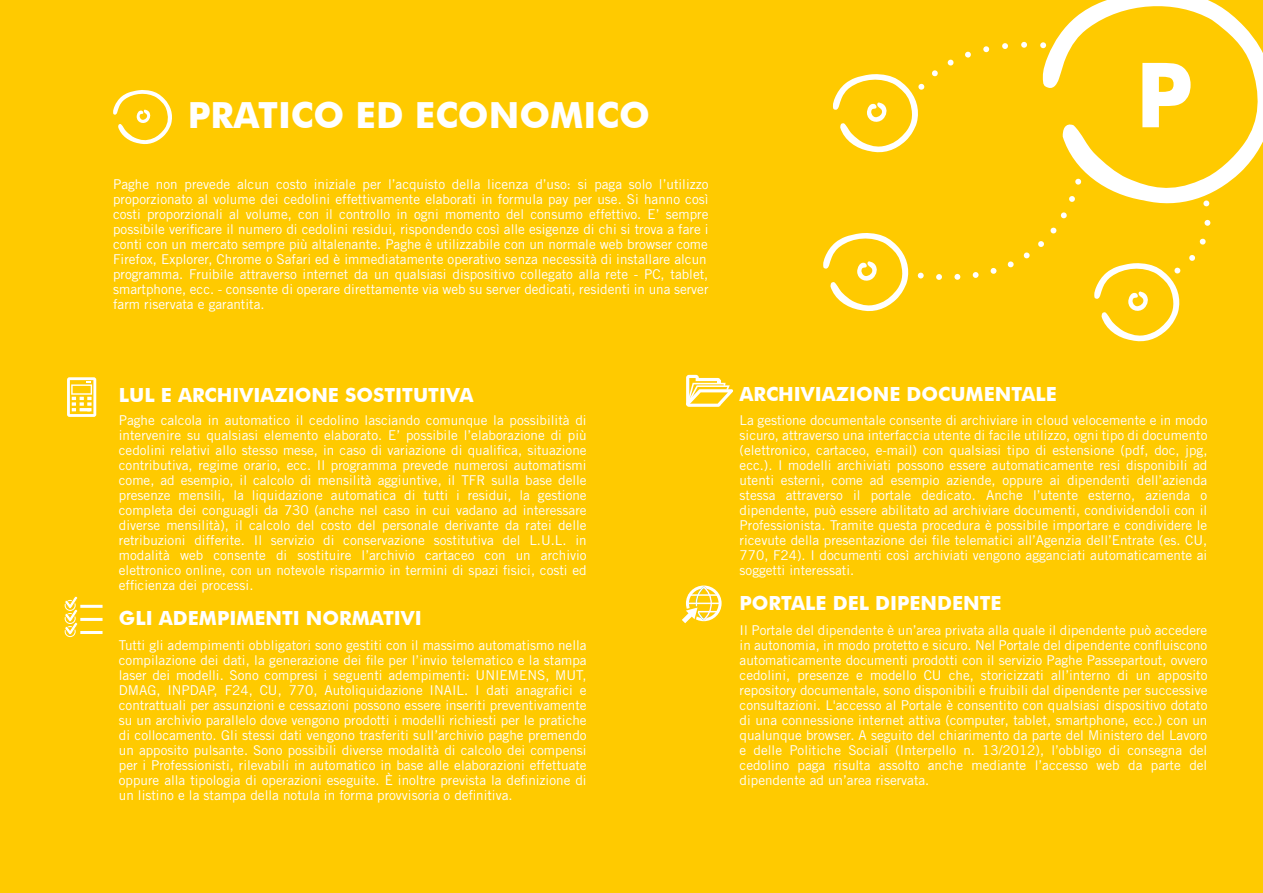
<style>
.page{position:relative;width:1263px;height:893px;background:#ffca00}
.page>*{position:absolute;margin:0;border:0;box-sizing:border-box;transform-origin:0 0}
.t1{font:700 36px "Futura BT";color:#fff}
.t2{font:700 19.5px "Futura BT";color:#fff}
.t3{font:13.5px/15px "Trade Gothic LT Std";color:#fff;text-align:justify}
</style>
<div class="page">
<svg style="left:1042px;top:0;width:221px;height:205px"></svg>
<svg style="left:1142px;top:63px;width:48px;height:64px"></svg>
<svg style="left:823px;top:233px;width:86px;height:79px"></svg>
<svg style="left:1040px;top:42px;width:6px;height:6px"></svg>
<svg style="left:1021px;top:42px;width:6px;height:6px"></svg>
<svg style="left:1002px;top:43px;width:6px;height:6px"></svg>
<svg style="left:983px;top:46px;width:6px;height:6px"></svg>
<svg style="left:965px;top:51px;width:6px;height:7px"></svg>
<svg style="left:947px;top:59px;width:7px;height:7px"></svg>
<svg style="left:932px;top:70px;width:6px;height:7px"></svg>
<svg style="left:833px;top:74px;width:92px;height:79px"></svg>
<div style="left:1079px;top:161px;width:7px;height:6px;background:#fff;border-radius:50%"></div>
<svg style="left:1075px;top:178px;width:6px;height:7px"></svg>
<svg style="left:1069px;top:196px;width:6px;height:6px"></svg>
<svg style="left:1060px;top:212px;width:7px;height:7px"></svg>
<svg style="left:1050px;top:227px;width:7px;height:7px"></svg>
<svg style="left:1038px;top:241px;width:6px;height:6px"></svg>
<svg style="left:1023px;top:252px;width:7px;height:7px"></svg>
<svg style="left:1007px;top:261px;width:7px;height:7px"></svg>
<svg style="left:990px;top:268px;width:7px;height:6px"></svg>
<div style="left:972px;top:272px;width:7px;height:6px;background:#fff;border-radius:3px"></div>
<svg style="left:954px;top:274px;width:6px;height:6px"></svg>
<svg style="left:936px;top:274px;width:6px;height:6px"></svg>
<div style="left:918px;top:272px;width:6px;height:7px;background:#fff;border-radius:50%"></div>
<div style="left:1203px;top:200px;width:6px;height:7px;background:#fff;border-radius:3px"></div>
<svg style="left:1204px;top:220px;width:6px;height:6px"></svg>
<svg style="left:1200px;top:239px;width:6px;height:6px"></svg>
<svg style="left:1189px;top:255px;width:6px;height:6px"></svg>
<svg style="left:1094px;top:263px;width:87px;height:79px"></svg>
<svg style="left:113px;top:90px;width:59px;height:55px"></svg>
<svg style="left:67px;top:377px;width:29px;height:40px"></svg>
<hr style="left:80px;top:605px;width:23px;height:3px;background:#fff">
<hr style="left:80px;top:618px;width:23px;height:3px;background:#fff">
<div style="left:65px;top:626px;width:11px;height:11px;border:1px solid #fff;border-radius:50%"></div>
<hr style="left:80px;top:631px;width:23px;height:3px;background:#fff">
<svg style="left:64px;top:596px;width:14px;height:39px"></svg>
<svg style="left:686px;top:375px;width:47px;height:32px"></svg>
<div style="left:686px;top:585px;width:36px;height:36px;border:3px solid #fff;border-radius:50%"></div>
<hr style="left:687px;top:603px;width:33px;height:1px;background:#fff">
<hr style="left:689px;top:594px;width:30px;height:2px;background:#fff">
<hr style="left:689px;top:611px;width:30px;height:1px;background:#fff">
<svg style="left:682px;top:585px;width:31px;height:39px"></svg>
<h1 class="t1" style="left:188px;top:93px;width:464px">PRATICO ED ECONOMICO</h1>
<p class="t3" style="left:113px;top:177px;width:597px;text-align:left">Paghe non prevede alcun costo iniziale per l’acquisto della licenza d’uso: si paga solo l’utilizzo proporzionato al volume dei cedolini effettivamente elaborati in formula pay per use. Si hanno così costi proporzionali al volume, con il controllo in ogni momento del consumo effettivo. E’ sempre possibile verificare il numero di cedolini residui, rispondendo così alle esigenze di chi si trova a fare i conti con un mercato sempre più altalenante. Paghe è utilizzabile con un normale web browser come Firefox, Explorer, Chrome o Safari ed è immediatamente operativo senza necessità di installare alcun programma. Fruibile attraverso internet da un qualsiasi dispositivo collegato alla rete - PC, tablet, smartphone, ecc. - consente di operare direttamente via web su server dedicati, residenti in una server farm riservata e garantita.</p>
<h2 class="t2" style="left:119px;top:383px;width:356px">LUL E ARCHIVIAZIONE SOSTITUTIVA</h2>
<p class="t3" style="left:119px;top:412px;width:469px">Paghe calcola in automatico il cedolino lasciando comunque la possibilità di intervenire su qualsiasi elemento elaborato. E’ possibile l’elaborazione di più cedolini relativi allo stesso mese, in caso di variazione di qualifica, situazione contributiva, regime orario, ecc. Il programma prevede numerosi automatismi come, ad esempio, il calcolo di mensilità aggiuntive, il TFR sulla base delle presenze mensili, la liquidazione automatica di tutti i residui, la gestione completa dei conguagli da 730 (anche nel caso in cui vadano ad interessare diverse mensilità), il calcolo del costo del personale derivante da ratei delle retribuzioni differite. Il servizio di conservazione sostitutiva del L.U.L. in modalità web consente di sostituire l’archivio cartaceo con un archivio elettronico online, con un notevole risparmio in termini di spazi fisici, costi ed efficienza dei processi.</p>
<h2 class="t2" style="left:119px;top:606px;width:304px">GLI ADEMPIMENTI NORMATIVI</h2>
<p class="t3" style="left:119px;top:637px;width:469px">Tutti gli adempimenti obbligatori sono gestiti con il massimo automatismo nella compilazione dei dati, la generazione dei file per l’invio telematico e la stampa laser dei modelli. Sono compresi i seguenti adempimenti: UNIEMENS, MUT, DMAG, INPDAP, F24, CU, 770, Autoliquidazione INAIL. I dati anagrafici e contrattuali per assunzioni e cessazioni possono essere inseriti preventivamente su un archivio parallelo dove vengono prodotti i modelli richiesti per le pratiche di collocamento. Gli stessi dati vengono trasferiti sull’archivio paghe premendo un apposito pulsante. Sono possibili diverse modalità di calcolo dei compensi per i Professionisti, rilevabili in automatico in base alle elaborazioni effettuate oppure alla tipologia di operazioni eseguite. È inoltre prevista la definizione di un listino e la stampa della notula in forma provvisoria o definitiva.</p>
<h2 class="t2" style="left:739px;top:382px;width:319px">ARCHIVIAZIONE DOCUMENTALE</h2>
<p class="t3" style="left:740px;top:412px;width:469px">La gestione documentale consente di archiviare in cloud velocemente e in modo sicuro, attraverso una interfaccia utente di facile utilizzo, ogni tipo di documento (elettronico, cartaceo, e-mail) con qualsiasi tipo di estensione (pdf, doc, jpg, ecc.). I modelli archiviati possono essere automaticamente resi disponibili ad utenti esterni, come ad esempio aziende, oppure ai dipendenti dell’azienda stessa attraverso il portale dedicato. Anche l’utente esterno, azienda o dipendente, può essere abilitato ad archiviare documenti, condividendoli con il Professionista. Tramite questa procedura è possibile importare e condividere le ricevute della presentazione dei file telematici all’Agenzia dell’Entrate (es. CU, 770, F24). I documenti così archiviati vengono agganciati automaticamente ai soggetti interessati.</p>
<h2 class="t2" style="left:739px;top:591px;width:264px">PORTALE DEL DIPENDENTE</h2>
<p class="t3" style="left:740px;top:622px;width:469px">Il Portale del dipendente è un’area privata alla quale il dipendente può accedere in autonomia, in modo protetto e sicuro. Nel Portale del dipendente confluiscono automaticamente documenti prodotti con il servizio Paghe Passepartout, ovvero cedolini, presenze e modello CU che, storicizzati all’interno di un apposito repository documentale, sono disponibili e fruibili dal dipendente per successive consultazioni. L'accesso al Portale è consentito con qualsiasi dispositivo dotato di una connessione internet attiva (computer, tablet, smartphone, ecc.) con un qualunque browser. A seguito del chiarimento da parte del Ministero del Lavoro e delle Politiche Sociali (Interpello n. 13/2012), l’obbligo di consegna del cedolino paga risulta assolto anche mediante l’accesso web da parte del dipendente ad un’area riservata.</p>
</div>
